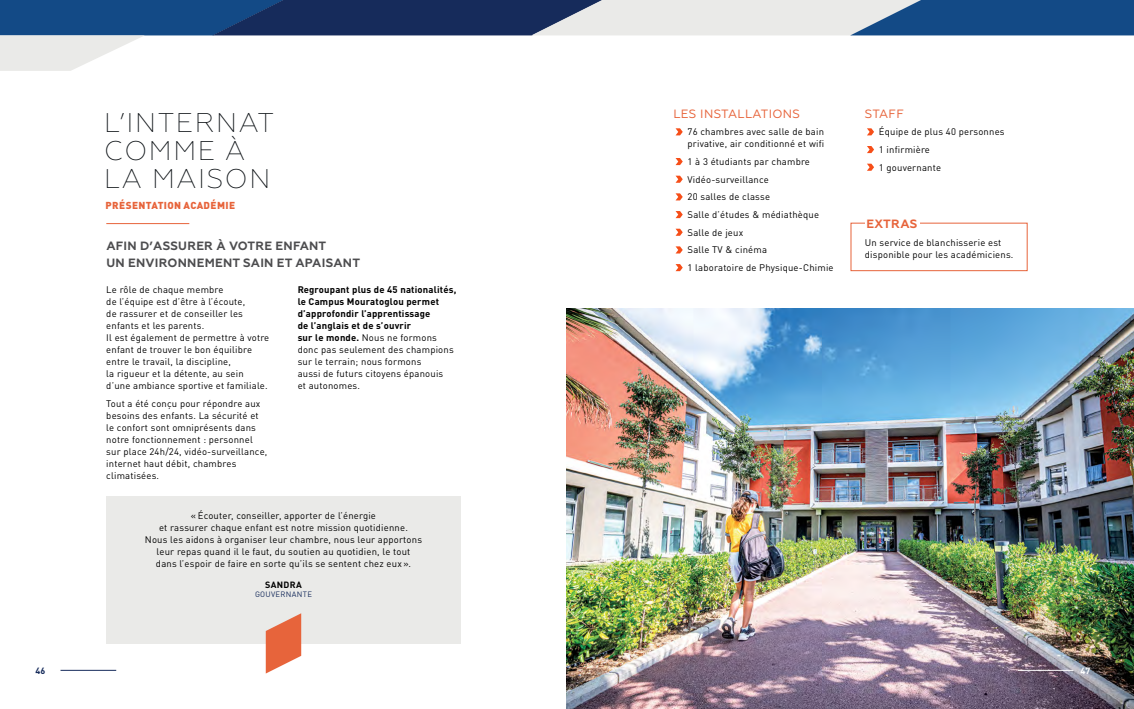
<style>
.page{position:relative;width:1134px;height:709px;background:#fff}
.page>*{position:absolute;margin:0;border:0;box-sizing:border-box;transform-origin:0 0}
.t1{font:200 27px/28px "Geometria";letter-spacing:.06em;color:#0a0f13}
.t2{font:700 12px/17px "Geometria";letter-spacing:.02em;color:#4d4d4f}
.t3{font:12px "Geometria";letter-spacing:.03em;color:#e7643b}
.t4{font:700 12px "Geometria";letter-spacing:.03em;color:#e7643b}
.t5{font:900 10px "DIN Pro";letter-spacing:.04em;color:#e7643b}
.t6{font:9.5px/12px "DIN Pro";letter-spacing:.02em;color:#000}
.t7{font:700 9.5px/12px "DIN Pro";letter-spacing:.02em;color:#000}
.t8{font:700 9px "DIN Pro";letter-spacing:.04em;color:#000}
.t9{font:700 9px "DIN Pro";color:#162b5b}
.t10{font:700 9px "DIN Pro";color:#fff}
.t11{font:7.7px "DIN Pro";letter-spacing:.04em;color:#162b5b}
.s1{font-weight:400}
</style>
<div class="page">
<hr style="left:106px;top:223px;width:83px;height:1px;background:#e7643b">
<div style="left:106px;top:496px;width:355px;height:147px;background:#eaeae8"></div>
<svg style="left:266px;top:613px;width:35px;height:60px"></svg>
<hr style="left:61px;top:670px;width:55px;height:1px;background:#162b5b">
<img style="left:567px;top:309px;width:567px;height:400px">
<svg style="left:0;top:0;width:1134px;height:71px"></svg>
<svg style="left:675px;top:128px;width:8px;height:7px"></svg>
<svg style="left:675px;top:158px;width:8px;height:7px"></svg>
<svg style="left:675px;top:176px;width:8px;height:7px"></svg>
<svg style="left:675px;top:193px;width:8px;height:7px"></svg>
<svg style="left:675px;top:211px;width:8px;height:7px"></svg>
<svg style="left:675px;top:229px;width:8px;height:7px"></svg>
<svg style="left:675px;top:246px;width:8px;height:7px"></svg>
<svg style="left:675px;top:264px;width:8px;height:7px"></svg>
<svg style="left:867px;top:128px;width:7px;height:7px"></svg>
<svg style="left:867px;top:146px;width:7px;height:7px"></svg>
<svg style="left:867px;top:164px;width:7px;height:7px"></svg>
<div style="left:850px;top:223px;width:178px;height:48px;border:1px solid #e7643b"></div>
<div style="left:865px;top:221px;width:54px;height:9px;background:#fff"></div>
<hr style="left:1018px;top:670px;width:55px;height:1px;background:#fff">
<p class="t9" style="left:35px;top:662px;width:11px">46</p>
<h1 class="t1" style="left:104px;top:108px;width:171px">L’INTERNAT<br>COMME À<br>LA MAISON</h1>
<p class="t5" style="left:106px;top:197px;width:131px">PRÉSENTATION ACADÉMIE</p>
<p class="t2" style="left:106px;top:237px;width:255px">AFIN D’ASSURER À VOTRE ENFANT<br>UN ENVIRONNEMENT SAIN ET APAISANT</p>
<p class="t6" style="left:106px;top:282px;width:165px">Le rôle de chaque membre<br>de l’équipe est d’être à l’écoute,<br>de rassurer et de conseiller les enfants et les parents.<br>Il est également de permettre à votre enfant de trouver le bon équilibre entre le travail, la discipline,<br>la rigueur et la détente, au sein d’une ambiance sportive et familiale.</p>
<p class="t6" style="left:106px;top:396px;width:163px">Tout a été conçu pour répondre aux besoins des enfants. La sécurité et le confort sont omniprésents dans notre fonctionnement : personnel sur place 24h/24, vidéo-surveillance, internet haut débit, chambres climatisées.</p>
<p class="t7" style="left:298px;top:282px;width:160px">Regroupant plus de 45 nationalités, le Campus Mouratoglou permet d’approfondir l’apprentissage<br>de l’anglais et de s’ouvrir<br>sur le monde. <span class="s1">Nous ne formons donc pas seulement des champions sur le terrain; nous formons<br>aussi de futurs citoyens épanouis<br>et autonomes.</span></p>
<p class="t6" style="left:145px;top:509px;width:279px;text-align:center">« Écouter, conseiller, apporter de l’énergie<br>et rassurer chaque enfant est notre mission quotidienne.<br>Nous les aidons à organiser leur chambre, nous leur apportons leur repas quand il le faut, du soutien au quotidien, le tout<br>dans l’espoir de faire en sorte qu’ils se sentent chez eux ».</p>
<p class="t8" style="left:265px;top:577px;width:38px">SANDRA</p>
<p class="t11" style="left:255px;top:588px;width:58px">GOUVERNANTE</p>
<p class="t3" style="left:673px;top:107px;width:128px">LES INSTALLATIONS</p>
<p class="t6" style="left:687px;top:125px;width:138px">76 chambres avec salle de bain privative, air conditionné et wifi</p>
<p class="t6" style="left:687px;top:152px;width:148px;line-height:17.7px">1 à 3 étudiants par chambre<br>Vidéo-surveillance<br>20 salles de classe<br>Salle d’études &amp; médiathèque<br>Salle de jeux<br>Salle TV &amp; cinéma<br>1 laboratoire de Physique-Chimie</p>
<p class="t3" style="left:865px;top:107px;width:41px">STAFF</p>
<p class="t6" style="left:879px;top:122px;width:127px;line-height:17.7px">Équipe de plus 40 personnes<br>1 infirmière<br>1 gouvernante</p>
<p class="t4" style="left:866px;top:216px;width:53px">EXTRAS</p>
<p class="t6" style="left:865px;top:235px;width:150px">Un service de blanchisserie est disponible pour les académiciens.</p>
<p class="t10" style="left:1080px;top:662px;width:11px">47</p>
</div>
